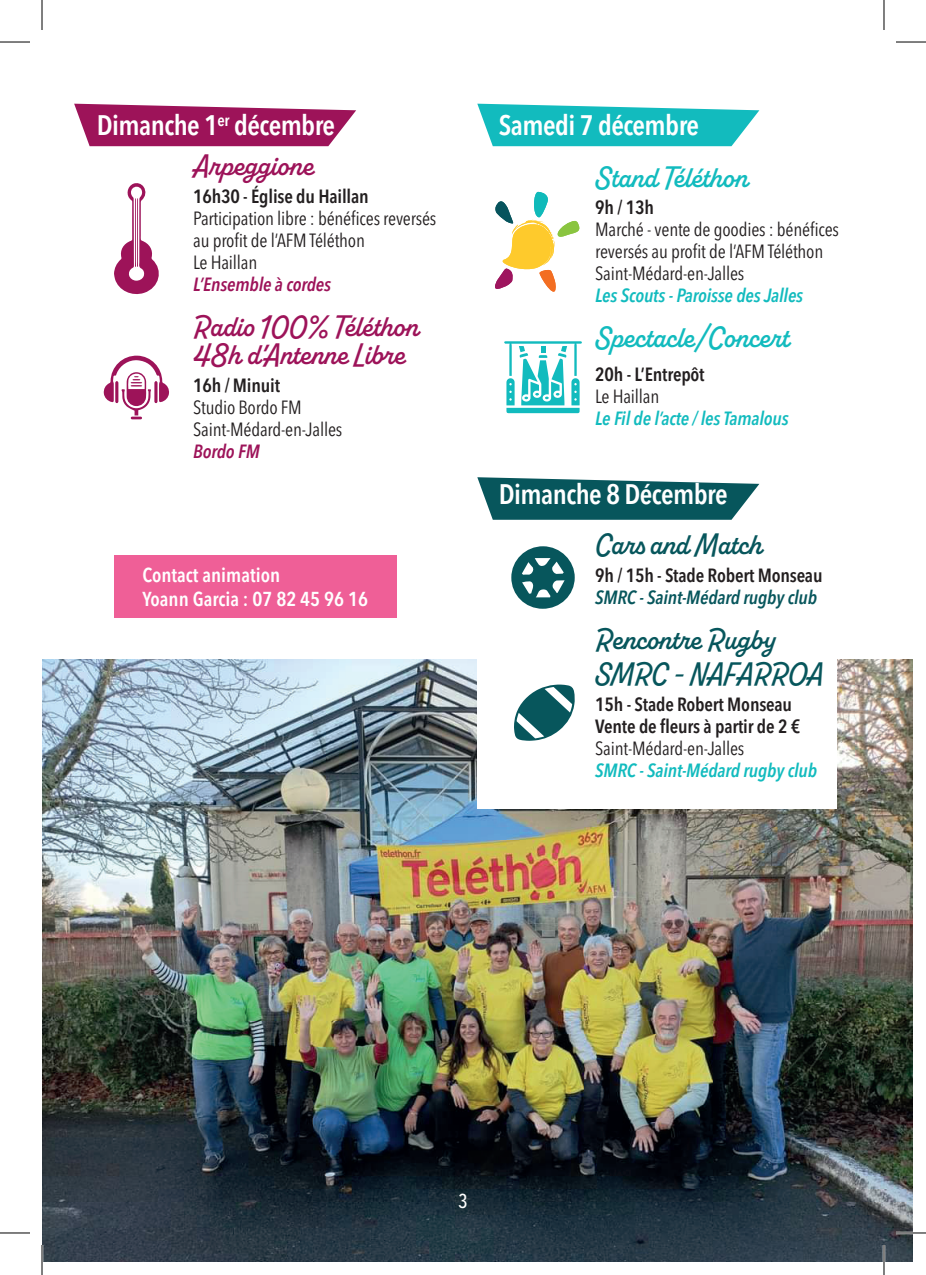
<style>
.page{position:relative;width:926px;height:1275px;background:#fff}
.page>*{position:absolute;margin:0;border:0;box-sizing:border-box;transform-origin:0 0}
.t1{font:600 30px/28px "Alkaline";color:#9d1359}
.t2{font:600 30px/34px "Alkaline";color:#07565c}
.t3{font:600 30px "Alkaline";color:#12bbbe}
.t4{font:600 condensed 28px "Avenir Next LT Pro";letter-spacing:-.02em;color:#fff}
.t5{font:600 condensed 20px/24px "Avenir Next LT Pro";color:#fff}
.t6{font:500 condensed 20px "Avenir Next LT Pro";color:#fff}
.t7{font:condensed 19px/22px "Avenir Next LT Pro";letter-spacing:-.01em;color:#231f20}
.t8{font:600 condensed 19px/22px "Avenir Next LT Pro";letter-spacing:-.01em;color:#231f20}
.t9{font:italic 600 condensed 19px "Avenir Next LT Pro";letter-spacing:-.01em;color:#12bbbe}
.t10{font:italic 600 condensed 19px "Avenir Next LT Pro";letter-spacing:-.01em;color:#07565c}
.t11{font:italic 600 condensed 19px "Avenir Next LT Pro";letter-spacing:-.01em;color:#9d1359}
</style>
<div class="page">
<img style="left:42px;top:659px;width:870px;height:602px">
<div style="left:477px;top:514px;width:360px;height:294px;background:#fff"></div>
<svg style="left:477px;top:104px;width:282px;height:42px;background:#33c4c7"></svg>
<div style="left:114px;top:555px;width:282px;height:63px;background:#ef5f97"></div>
<svg style="left:477px;top:477px;width:282px;height:43px;background:#2d7075"></svg>
<svg style="left:511px;top:546px;width:64px;height:63px"></svg>
<svg style="left:514px;top:684px;width:61px;height:57px"></svg>
<svg style="left:74px;top:104px;width:282px;height:42px;background:#aa3470"></svg>
<svg style="left:103px;top:355px;width:66px;height:64px"></svg>
<svg style="left:114px;top:183px;width:45px;height:111px"></svg>
<svg style="left:504px;top:341px;width:78px;height:72px"></svg>
<svg style="left:495px;top:192px;width:85px;height:100px"></svg>
<hr style="left:896px;top:1231px;width:30px;height:3px;background:#fff">
<hr style="left:883px;top:1245px;width:2px;height:30px;background:#fff">
<hr style="left:0;top:42px;width:30px;height:1px;background:#000">
<hr style="left:896px;top:42px;width:30px;height:1px;background:#000">
<hr style="left:0;top:1232px;width:30px;height:1px;background:#000">
<hr style="left:896px;top:1232px;width:30px;height:1px;background:#000">
<hr style="left:42px;top:0;width:1px;height:30px;background:#000">
<hr style="left:42px;top:1245px;width:1px;height:30px;background:#000">
<hr style="left:884px;top:0;width:1px;height:30px;background:#000">
<hr style="left:884px;top:1245px;width:1px;height:30px;background:#000">
<h2 class="t4" style="left:97px;top:108px;width:240px">Dimanche 1<sup>er</sup> décembre</h2>
<h1 class="t1" style="left:193px;top:153px;width:122px">Arpeggione</h1>
<p class="t8" style="left:193px;top:185px;width:177px">16h30 - Église du Haillan</p>
<p class="t7" style="left:193px;top:207px;width:245px">Participation libre : bénéfices reversés au profit de l’AFM Téléthon<br>Le Haillan</p>
<p class="t11" style="left:193px;top:273px;width:139px">L’Ensemble à cordes</p>
<h1 class="t1" style="left:193px;top:313px;width:227px">Radio 100% Téléthon<br>48h d’Antenne Libre</h1>
<p class="t8" style="left:193px;top:374px;width:89px">16h / Minuit</p>
<p class="t7" style="left:193px;top:396px;width:151px">Studio Bordo FM<br>Saint-Médard-en-Jalles</p>
<p class="t11" style="left:193px;top:439px;width:68px">Bordo FM</p>
<p class="t5" style="left:142px;top:563px;width:227px">Contact animation<br>Yoann Garcia : 07 82 45 96 16</p>
<h2 class="t4" style="left:499px;top:108px;width:202px">Samedi 7 décembre</h2>
<h1 class="t3" style="left:595px;top:159px;width:154px">Stand Téléthon</h1>
<p class="t8" style="left:595px;top:197px;width:60px">9h / 13h</p>
<p class="t7" style="left:595px;top:219px;width:245px">Marché - vente de goodies : bénéfices reversés au profit de l’AFM Téléthon<br>Saint-Médard-en-Jalles</p>
<p class="t9" style="left:595px;top:284px;width:209px">Les Scouts - Paroisse des Jalles</p>
<h1 class="t3" style="left:595px;top:319px;width:196px">Spectacle/Concert</h1>
<p class="t8" style="left:595px;top:363px;width:111px">20h - L’Entrepôt</p>
<p class="t7" style="left:595px;top:385px;width:66px">Le Haillan</p>
<p class="t9" style="left:595px;top:406px;width:195px">Le Fil de l’acte / les Tamalous</p>
<h2 class="t4" style="left:499px;top:477px;width:230px">Dimanche 8 Décembre</h2>
<h1 class="t2" style="left:595px;top:529px;width:168px">Cars and Match</h1>
<p class="t8" style="left:595px;top:564px;width:229px">9h / 15h - Stade Robert Monseau</p>
<p class="t10" style="left:595px;top:586px;width:223px">SMRC - Saint-Médard rugby club</p>
<h1 class="t2" style="left:595px;top:623px;width:230px">Rencontre Rugby<br>SMRC - NAFARROA</h1>
<p class="t8" style="left:595px;top:693px;width:207px">15h - Stade Robert Monseau<br>Vente de fleurs à partir de 2 €</p>
<p class="t7" style="left:595px;top:737px;width:151px">Saint-Médard-en-Jalles</p>
<p class="t9" style="left:595px;top:758px;width:223px">SMRC - Saint-Médard rugby club</p>
<p class="t6" style="left:458px;top:1188px;width:11px">3</p>
</div>
